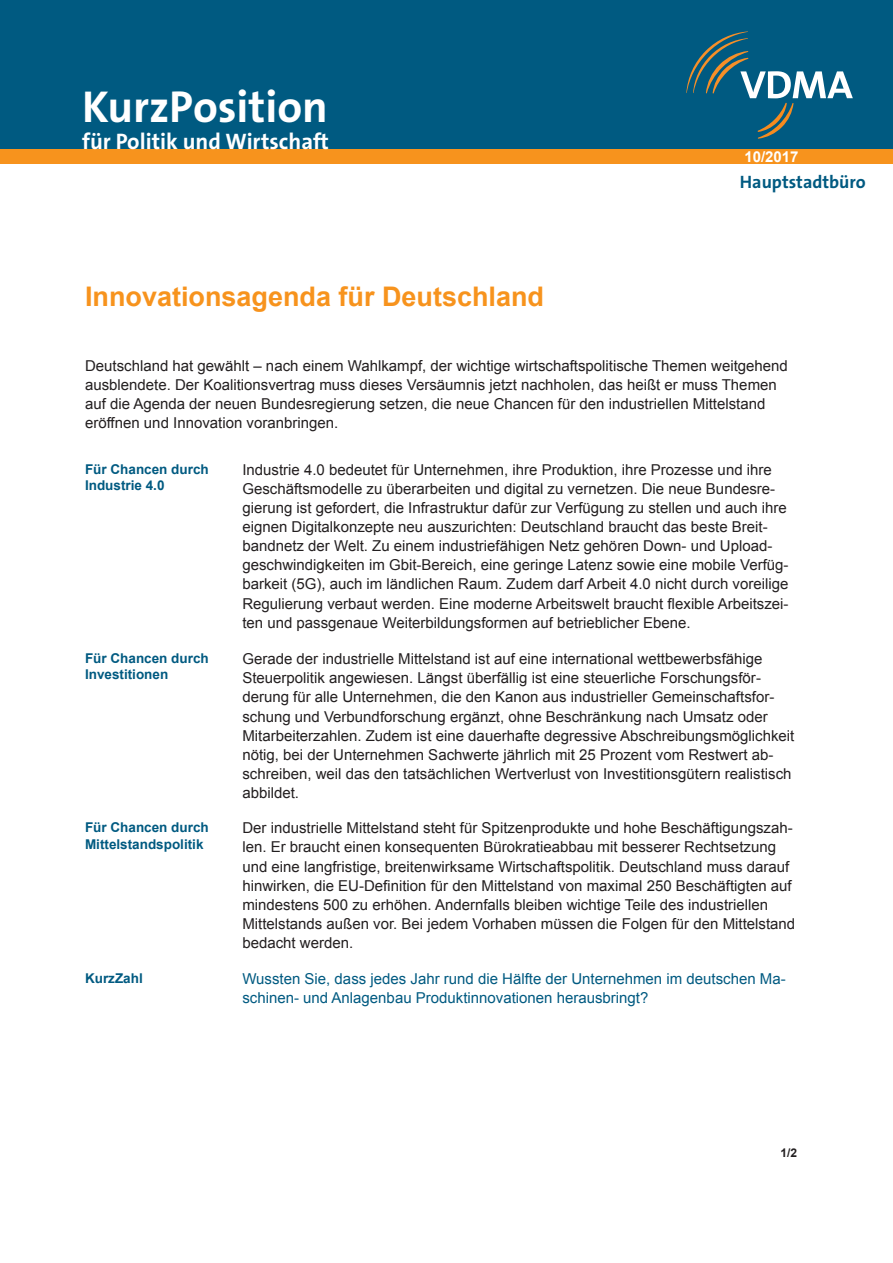
<style>
.page{position:relative;width:893px;height:1263px;background:#fff}
.page>*{position:absolute;margin:0;border:0;box-sizing:border-box;transform-origin:0 0}
.t1{font:700 45px "The Sans B7";color:#fff}
.Titel{font:700 27px "Arial";color:#f7931d}
.t2{font:700 22.5px "The Sans B7";color:#fff}
.t3{font:700 18px "The Sans B7";color:#005a81}
.Fliestext{font:15px/19px "Arial";color:#231f20}
.Kontakt{font:15px/19px "Arial";color:#231f20}
.KurzZahl{font:15px/19px "Arial";color:#005a81}
.t4{font:700 15px "Arial";color:#fff}
.Randbemerkung{font:700 13.5px/16.2px "Arial";color:#005a81}
.Randbemerkung-2{font:700 12px "Arial";color:#231f20}
</style>
<div class="page">
<div style="left:0;top:0;width:893px;height:149px;background:#005a81"></div>
<div style="left:0;top:149px;width:893px;height:15px;background:#f7931d"></div>
<svg style="left:686px;top:31px;width:167px;height:108px"></svg>
<p class="t1" style="left:82px;top:83px;width:247px">KurzPosition</p>
<p class="t2" style="left:82px;top:130px;width:248px">für Politik und Wirtschaft</p>
<p class="Titel" style="left:85px;top:278px;width:461px">Innovationsagenda für Deutschland</p>
<p class="t4" style="left:744px;top:147px;width:56px">10/2017</p>
<p class="t3" style="left:740px;top:172px;width:127px">Hauptstadtbüro</p>
<p class="Kontakt" style="left:85px;top:357px;width:704px">Deutschland hat gewählt – nach einem Wahlkampf, der wichtige wirtschaftspolitische Themen weitgehend ausblendete. Der Koalitionsvertrag muss dieses Versäumnis jetzt nachholen, das heißt er muss Themen auf die Agenda der neuen Bundesregierung setzen, die neue Chancen für den industriellen Mittelstand eröffnen und Innovation voranbringen.</p>
<p class="Randbemerkung" style="left:85px;top:462px;width:125px">Für Chancen durch<br>Industrie 4.0</p>
<p class="Fliestext" style="left:242px;top:460px;width:548px">Industrie 4.0 bedeutet für Unternehmen, ihre Produktion, ihre Prozesse und ihre Geschäftsmodelle zu überarbeiten und digital zu vernetzen. Die neue Bundesre&shy;gierung ist gefordert, die Infrastruktur dafür zur Verfügung zu stellen und auch ihre eignen Digitalkonzepte neu auszurichten: Deutschland braucht das beste Breit&shy;bandnetz der Welt. Zu einem industriefähigen Netz gehören Down- und Upload&shy;geschwindigkeiten im Gbit-Bereich, eine geringe Latenz sowie eine mobile Verfüg&shy;barkeit (5G), auch im ländlichen Raum. Zudem darf Arbeit 4.0 nicht durch voreilige Regulierung verbaut werden. Eine moderne Arbeitswelt braucht flexible Arbeitszei&shy;ten und passgenaue Weiterbildungsformen auf betrieblicher Ebene.</p>
<p class="Randbemerkung" style="left:85px;top:651px;width:125px">Für Chancen durch<br>Investitionen</p>
<p class="Fliestext" style="left:242px;top:650px;width:553px">Gerade der industrielle Mittelstand ist auf eine international wettbewerbsfähige Steuerpolitik angewiesen. Längst überfällig ist eine steuerliche Forschungsför&shy;derung für alle Unternehmen, die den Kanon aus industrieller Gemeinschaftsfor&shy;schung und Verbundforschung ergänzt, ohne Beschränkung nach Umsatz oder Mitarbeiterzahlen. Zudem ist eine dauerhafte degressive Abschreibungsmöglichkeit nötig, bei der Unternehmen Sachwerte jährlich mit 25 Prozent vom Restwert ab&shy;schreiben, weil das den tatsächlichen Wertverlust von Investitionsgütern realistisch abbildet.</p>
<p class="Randbemerkung" style="left:85px;top:820px;width:125px">Für Chancen durch<br>Mittelstandspolitik</p>
<p class="Fliestext" style="left:242px;top:819px;width:554px">Der industrielle Mittelstand steht für Spitzenprodukte und hohe Beschäftigungszah&shy;len. Er braucht einen konsequenten Bürokratieabbau mit besserer Rechtsetzung und eine langfristige, breitenwirksame Wirtschaftspolitik. Deutschland muss darauf hinwirken, die EU-Definition für den Mittelstand von maximal 250 Beschäftigten auf mindestens 500 zu erhöhen. Andernfalls bleiben wichtige Teile des industriellen Mittelstands außen vor. Bei jedem Vorhaben müssen die Folgen für den Mittelstand bedacht werden.</p>
<p class="Randbemerkung" style="left:85px;top:971px;width:59px">KurzZahl</p>
<p class="KurzZahl" style="left:242px;top:970px;width:545px">Wussten Sie, dass jedes Jahr rund die Hälfte der Unternehmen im deutschen Ma&shy;schinen- und Anlagenbau Produktinnovationen herausbringt?</p>
<p class="Randbemerkung-2" style="left:781px;top:1144px;width:18px">1/2</p>
</div>
